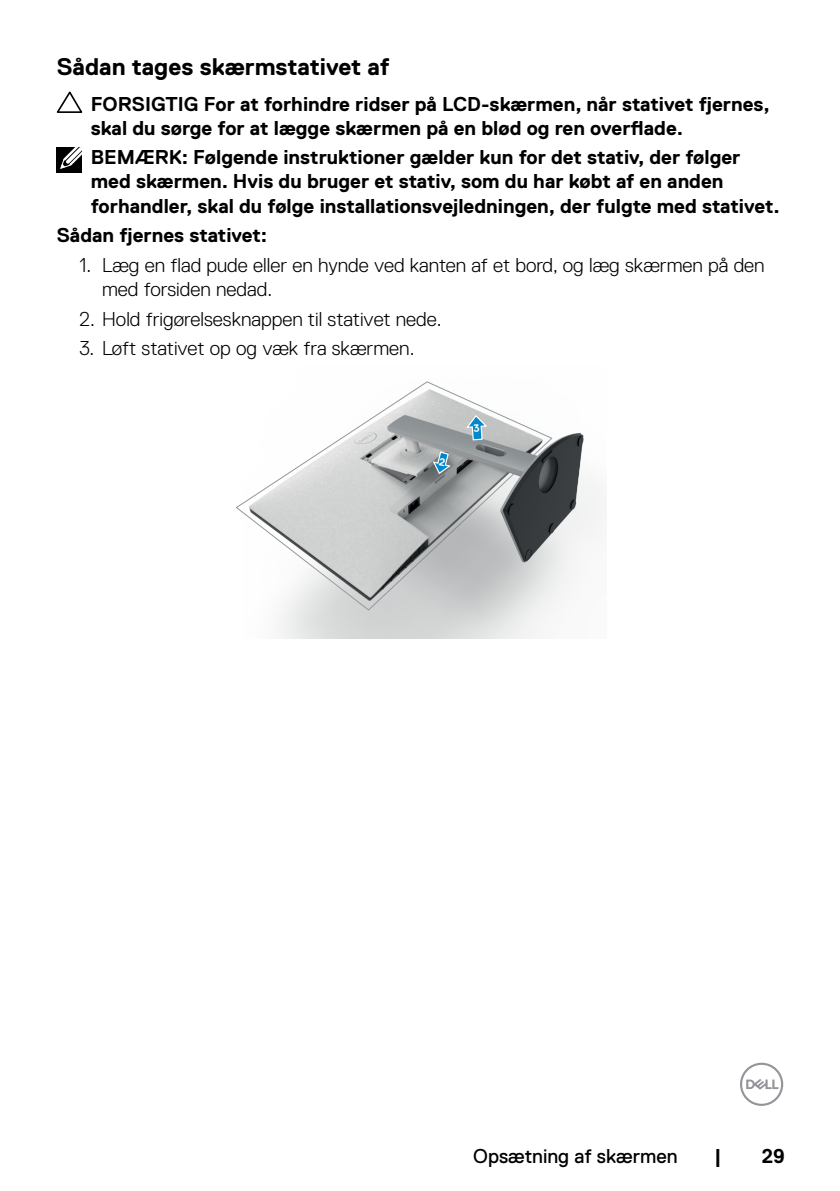
<style>
.page{position:relative;width:840px;height:1191px;background:#fff}
.page>*{position:absolute;margin:0;border:0;box-sizing:border-box;transform-origin:0 0}
.t1{font:700 24px "Dell Replica";color:#000}
.t2{font:700 20px/24px "Dell Replica";color:#000}
.t3{font:300 20px/24px "Dell Replica";color:#000}
.t4{font:20px "Dell Replica";color:#000}
</style>
<div class="page">
<svg style="left:740px;top:1062px;width:42px;height:44px"></svg>
<svg style="left:57px;top:91px;width:25px;height:22px"></svg>
<div style="left:57px;top:147px;width:25px;height:25px;background:#000"></div>
<svg style="left:60px;top:147px;width:22px;height:22px"></svg>
<img style="left:242px;top:381px;width:361px;height:257px">
<svg style="left:431px;top:451px;width:21px;height:24px"></svg>
<svg style="left:465px;top:414px;width:23px;height:27px"></svg>
<p class="t1" style="left:57px;top:54px;width:334px">Sådan tages skærmstativet af</p>
<p class="t2" style="left:91px;top:92px;width:680px">FORSIGTIG For at forhindre ridser på LCD-skærmen, når stativet fjernes, skal du sørge for at lægge skærmen på en blød og ren overflade.</p>
<p class="t2" style="left:91px;top:146px;width:690px">BEMÆRK: Følgende instruktioner gælder kun for det stativ, der følger med skærmen. Hvis du bruger et stativ, som du har købt af en anden forhandler, skal du følge installationsvejledningen, der fulgte med stativet.</p>
<p class="t2" style="left:57px;top:223px;width:212px">Sådan fjernes stativet:</p>
<p class="t3" style="left:102px;top:253px;width:663px;text-indent:-23px">1. Læg en flad pude eller en hynde ved kanten af et bord, og læg skærmen på den med forsiden nedad.</p>
<p class="t3" style="left:79px;top:307px;width:363px">2. Hold frigørelsesknappen til stativet nede.</p>
<p class="t3" style="left:79px;top:336px;width:336px">3. Løft stativet op og væk fra skærmen.</p>
<p class="t4" style="left:473px;top:1144px;width:206px">Opsætning af skærmen</p>
<p class="t2" style="left:713px;top:1143px;width:9px">|</p>
<p class="t2" style="left:761px;top:1143px;width:25px">29</p>
</div>
